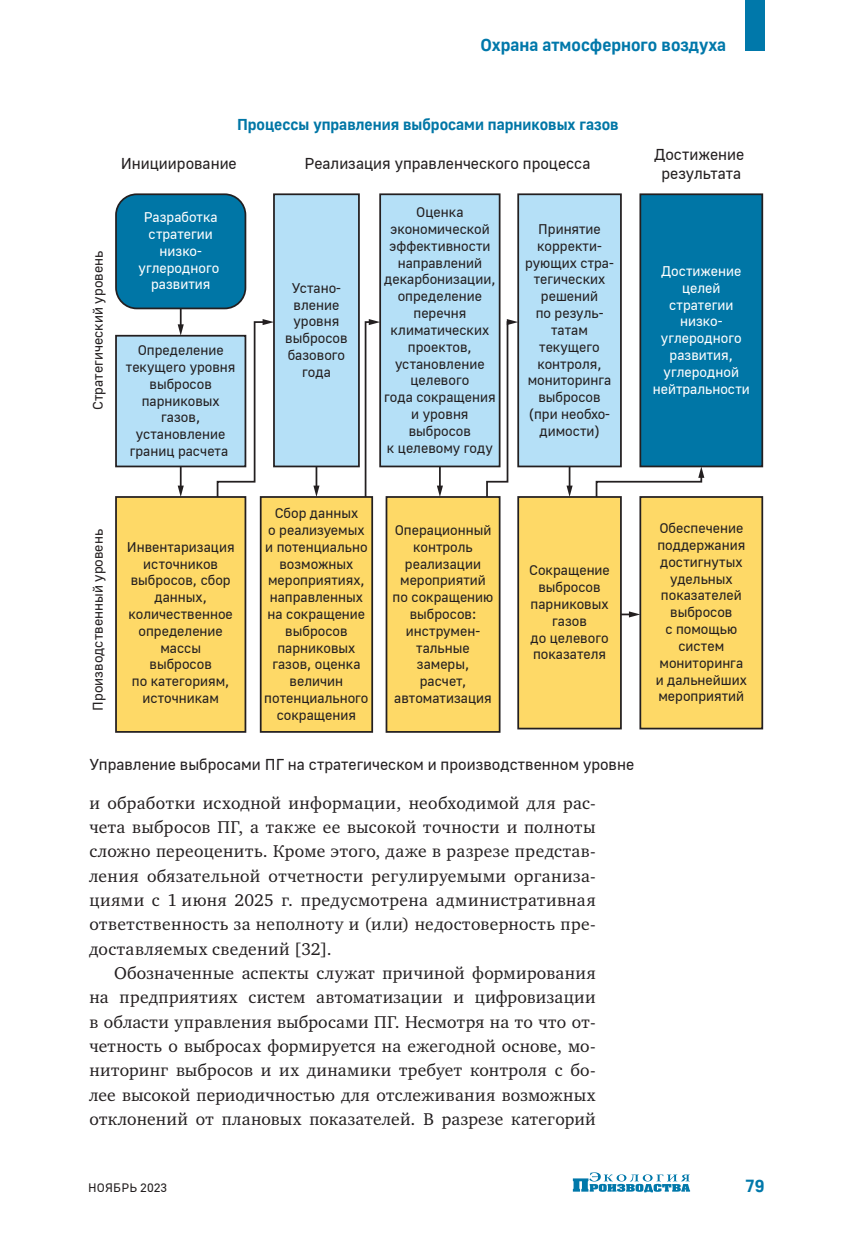
<style>
.page{position:relative;width:844px;height:1241px;background:#fff}
.page>*{position:absolute;margin:0;border:0;box-sizing:border-box;transform-origin:0 0}
.Текст{font:17.5px/24.3px "Charter C";letter-spacing:.02em;color:#231f20;text-align:justify}
.t1{font:700 17.5px "Golos UI";color:#0078aa}
.Подпись_к_рисунку{font:15.75px/18.9px "Golos UI";color:#231f20;text-align:center}
.t2{font:700 15.75px "Golos UI";color:#0076a6}
.t3{font:14px/16.8px "Golos UI";color:#231f20;text-align:center}
.t4{font:14px/16.8px "Golos UI";color:#fff;text-align:center}
.t5{font:12.25px "Golos UI";letter-spacing:.01em;color:#231f20}
</style>
<div class="page">
<div style="left:116px;top:194px;width:129px;height:114px;background:#0076a6;border-radius:21px"></div>
<div style="left:115px;top:193px;width:131px;height:116px;border:2px solid #231f20;border-radius:21px"></div>
<div style="left:116px;top:336px;width:129px;height:130px;background:#b5e0f7"></div>
<div style="left:115px;top:335px;width:131px;height:132px;border:2px solid #231f20"></div>
<div style="left:116px;top:497px;width:129px;height:234px;background:#fed967"></div>
<div style="left:115px;top:496px;width:131px;height:236px;border:2px solid #231f20"></div>
<div style="left:640px;top:194px;width:122px;height:272px;background:#0076a6"></div>
<div style="left:639px;top:193px;width:124px;height:274px;border:2px solid #231f20"></div>
<div style="left:640px;top:497px;width:122px;height:231px;background:#fed967"></div>
<div style="left:639px;top:496px;width:124px;height:233px;border:2px solid #231f20"></div>
<div style="left:518px;top:497px;width:102px;height:231px;background:#fed967"></div>
<div style="left:517px;top:496px;width:104px;height:233px;border:2px solid #231f20"></div>
<div style="left:518px;top:194px;width:102px;height:272px;background:#b5e0f7"></div>
<div style="left:517px;top:193px;width:104px;height:274px;border:2px solid #231f20"></div>
<div style="left:380px;top:194px;width:119px;height:272px;background:#b5e0f7"></div>
<div style="left:379px;top:193px;width:121px;height:274px;border:2px solid #231f20"></div>
<div style="left:274px;top:194px;width:85px;height:272px;background:#b5e0f7"></div>
<div style="left:273px;top:193px;width:87px;height:274px;border:2px solid #231f20"></div>
<div style="left:260px;top:497px;width:112px;height:234px;background:#fed967"></div>
<div style="left:260px;top:496px;width:113px;height:236px;border:2px solid #231f20"></div>
<div style="left:386px;top:497px;width:113px;height:234px;background:#fed967"></div>
<div style="left:385px;top:496px;width:115px;height:236px;border:2px solid #231f20"></div>
<svg style="left:178px;top:308px;width:6px;height:28px"></svg>
<svg style="left:178px;top:466px;width:6px;height:31px"></svg>
<hr style="left:315px;top:466px;width:2px;height:21px;background:#231f20">
<svg style="left:313px;top:485px;width:6px;height:12px"></svg>
<svg style="left:436px;top:466px;width:7px;height:31px"></svg>
<hr style="left:568px;top:466px;width:2px;height:21px;background:#231f20">
<svg style="left:566px;top:485px;width:6px;height:12px"></svg>
<svg style="left:216px;top:319px;width:58px;height:179px"></svg>
<svg style="left:485px;top:319px;width:33px;height:179px"></svg>
<svg style="left:364px;top:319px;width:16px;height:179px"></svg>
<svg style="left:620px;top:611px;width:20px;height:6px"></svg>
<svg style="left:594px;top:466px;width:110px;height:32px"></svg>
<svg style="left:572px;top:1172px;width:118px;height:20px"></svg>
<div style="left:744px;top:0;width:20px;height:51px;background:#0078aa"></div>
<p class="t1" style="left:480px;top:34px;width:247px">Охрана атмосферного воздуха</p>
<p class="t3" style="left:89px;top:410px;width:160px;rotate:-90deg">Стратегический уровень</p>
<p class="t2" style="left:237px;top:115px;width:383px">Процессы управления выбросами парниковых газов</p>
<p class="Подпись_к_рисунку" style="left:121px;top:154px;width:118px">Инициирование</p>
<p class="Подпись_к_рисунку" style="left:304px;top:154px;width:287px">Реализация управленческого процесса</p>
<p class="Подпись_к_рисунку" style="left:654px;top:145px;width:92px">Достижение результата</p>
<p class="t4" style="left:139px;top:209px;width:82px">Разработка стратегии низко&shy;углеродного развития</p>
<p class="t3" style="left:384px;top:204px;width:113px">Оценка экономической эффективности направлений декарбонизации, определение перечня климатических проектов, установление целевого<br>года сокращения и уровня выбросов<br>к целевому году</p>
<p class="t3" style="left:525px;top:220px;width:90px">Принятие корректи&shy;рующих стра&shy;тегических решений<br>по резуль&shy;татам текущего контроля, мониторинга выбросов (при необхо&shy;димости)</p>
<p class="t4" style="left:652px;top:262px;width:98px">Достижение целей стратегии низко&shy;углеродного развития, углеродной нейтральности</p>
<p class="t3" style="left:285px;top:279px;width:64px">Устано&shy;вление уровня выбросов базового года</p>
<p class="t3" style="left:126px;top:341px;width:111px">Определение текущеrо уровня выбросов парниковых газов, установление границ расчета</p>
<p class="t3" style="left:89px;top:710px;width:183px;rotate:-90deg">Производственный уровень</p>
<p class="t3" style="left:127px;top:538px;width:109px">Инвентаризация источников выбросов, сбор данных, количественное определение массы<br>выбросов<br>по категориям, источникам</p>
<p class="t3" style="left:264px;top:504px;width:106px">Сбор данных<br>о реализуемых и потенциально возможных мероприятиях, направленных на сокращение выбросов парниковых газов, оценка величин потенциального сокращения</p>
<p class="t3" style="left:392px;top:521px;width:102px">Операционный контроль реализации мероприятий по сокращению выбросов: инструмен&shy;тальные замеры, расчет, автоматизация</p>
<p class="t3" style="left:529px;top:561px;width:82px">Сокращение выбросов парниковых газов<br>до целевого показателя</p>
<p class="t3" style="left:655px;top:519px;width:93px">Обеспечение поддержания достигнутых удельных показателей выбросов<br>с помощью систем мониторинга и дальнейших мероприятий</p>
<p class="Подпись_к_рисунку" style="left:89px;top:754px;width:546px">Управление выбросами ПГ на стратегическом и производственном уровне</p>
<p class="Текст" style="left:89px;top:790px;width:507px">и обработки исходной информации, необходимой для рас&shy;чета выбросов ПГ, а также ее высокой точности и полноты сложно переоценить. Кроме этого, даже в разрезе представ&shy;ления обязательной отчетности регулируемыми организа&shy;циями с 1 июня 2025 г. предусмотрена административная ответственность за неполноту и (или) недостоверность пре&shy;доставляемых сведений [32].</p>
<p class="Текст" style="left:89px;top:960px;width:508px;text-indent:25px">Обозначенные аспекты служат причиной формирования на предприятиях систем автоматизации и цифровизации в области управления выбросами ПГ. Несмотря на то что от&shy;четность о выбросах формируется на ежегодной основе, мо&shy;ниторинг выбросов и их динамики требует контроля с бо&shy;лее высокой периодичностью для отслеживания возможных отклонений от плановых показателей. В разрезе категорий</p>
<p class="t5" style="left:88px;top:1180px;width:80px">НОЯБРЬ 2023</p>
<p class="t1" style="left:745px;top:1175px;width:21px">79</p>
</div>
